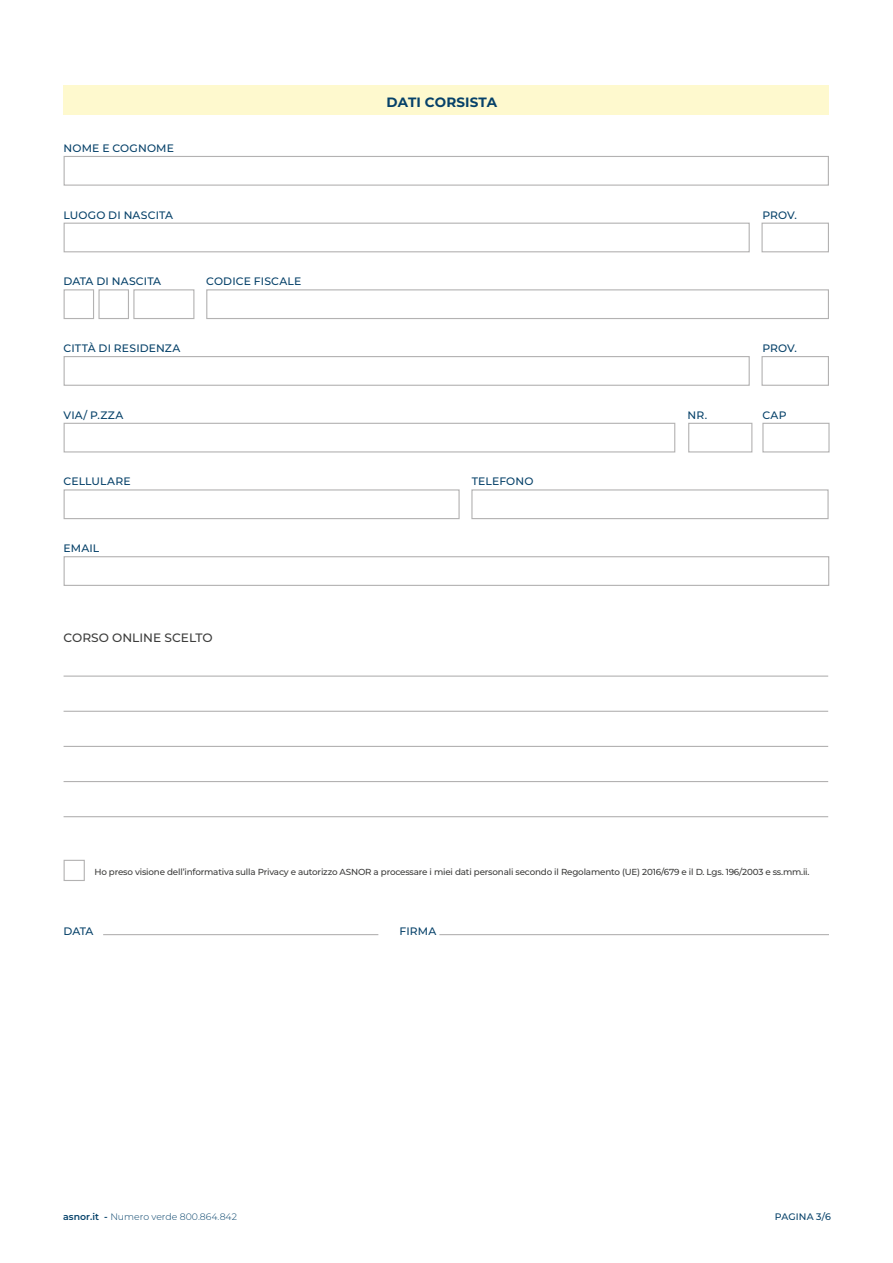
<style>
.page{position:relative;width:893px;height:1263px;background:#fff}
.page>*{position:absolute;margin:0;border:0;box-sizing:border-box;transform-origin:0 0}
.t1{font:700 13.5px "Montserrat";letter-spacing:.01em;color:#064169}
.t2{font:500 12.15px "Montserrat";color:#3c3c3b}
.t3{font:500 10.8px "Montserrat";letter-spacing:.015em;color:#064169}
.t4{font:500 9.45px "Montserrat";letter-spacing:.015em;color:#064169}
.t5{font:300 9.3px "Montserrat";color:#06426a}
.t6{font:500 8.7px "Montserrat";letter-spacing:-.02em;color:#3c3c3b}
.s1{font-weight:600}
</style>
<div class="page">
<div style="left:688px;top:423px;width:64px;height:29px;border:1px solid #b3b2b2"></div>
<div style="left:762px;top:423px;width:68px;height:29px;border:1px solid #b3b2b2"></div>
<div style="left:63px;top:85px;width:766px;height:30px;background:#fef9ce"></div>
<div style="left:761px;top:356px;width:68px;height:30px;border:1px solid #b3b2b2"></div>
<div style="left:471px;top:489px;width:358px;height:30px;border:1px solid #b3b2b2"></div>
<div style="left:64px;top:860px;width:21px;height:21px;border:1px solid #b3b2b2"></div>
<hr style="left:103px;top:934px;width:275px;height:1px;background:#b3b2b2">
<hr style="left:439px;top:934px;width:390px;height:1px;background:#b3b2b2">
<div style="left:64px;top:423px;width:611px;height:29px;border:1px solid #b3b2b2"></div>
<div style="left:64px;top:156px;width:765px;height:30px;border:1px solid #b3b2b2"></div>
<div style="left:64px;top:556px;width:765px;height:30px;border:1px solid #b3b2b2"></div>
<div style="left:761px;top:223px;width:68px;height:29px;border:1px solid #b3b2b2"></div>
<div style="left:206px;top:289px;width:623px;height:30px;border:1px solid #b3b2b2"></div>
<div style="left:64px;top:289px;width:30px;height:30px;border:1px solid #b3b2b2"></div>
<div style="left:98px;top:289px;width:31px;height:30px;border:1px solid #b3b2b2"></div>
<div style="left:133px;top:289px;width:61px;height:30px;border:1px solid #b3b2b2"></div>
<div style="left:64px;top:223px;width:686px;height:29px;border:1px solid #b3b2b2"></div>
<div style="left:64px;top:356px;width:686px;height:30px;border:1px solid #b3b2b2"></div>
<div style="left:64px;top:489px;width:396px;height:30px;border:1px solid #b3b2b2"></div>
<hr style="left:64px;top:675px;width:764px;height:2px;background:#b3b2b2">
<hr style="left:64px;top:711px;width:764px;height:1px;background:#b3b2b2">
<hr style="left:64px;top:746px;width:764px;height:1px;background:#b3b2b2">
<hr style="left:64px;top:781px;width:764px;height:1px;background:#b3b2b2">
<hr style="left:64px;top:816px;width:764px;height:1px;background:#b3b2b2">
<p class="t3" style="left:64px;top:140px;width:112px">NOME E COGNOME</p>
<p class="t3" style="left:64px;top:207px;width:111px">LUOGO DI NASCITA</p>
<p class="t3" style="left:64px;top:274px;width:99px">DATA DI NASCITA</p>
<p class="t3" style="left:64px;top:341px;width:118px">CITTÀ DI RESIDENZA</p>
<p class="t3" style="left:64px;top:407px;width:61px">VIA/ P.ZZA</p>
<p class="t3" style="left:64px;top:474px;width:69px">CELLULARE</p>
<p class="t3" style="left:64px;top:541px;width:37px">EMAIL</p>
<p class="t3" style="left:206px;top:274px;width:97px">CODICE FISCALE</p>
<h2 class="t2" style="left:64px;top:629px;width:151px">CORSO ONLINE SCELTO</h2>
<h1 class="t1" style="left:386px;top:92px;width:112px">DATI CORSISTA</h1>
<p class="t3" style="left:472px;top:474px;width:63px">TELEFONO</p>
<p class="t3" style="left:762px;top:207px;width:36px">PROV.</p>
<p class="t3" style="left:762px;top:341px;width:36px">PROV.</p>
<p class="t3" style="left:688px;top:407px;width:21px">NR.</p>
<p class="t3" style="left:762px;top:407px;width:26px">CAP</p>
<p class="t6" style="left:94px;top:866px;width:717px">Ho preso visione dell’informativa sulla Privacy e autorizzo ASNOR a processare i miei dati personali secondo il Regolamento (UE) 2016/679 e il D. Lgs. 196/2003 e ss.mm.ii.</p>
<p class="t3" style="left:64px;top:924px;width:31px">DATA</p>
<p class="t3" style="left:399px;top:924px;width:38px">FIRMA</p>
<p class="t5" style="left:63px;top:1210px;width:175px"><span class="s1">asnor.it -</span> Numero verde 800.864.842</p>
<p class="t4" style="left:775px;top:1210px;width:58px">PAGINA 3/6</p>
</div>
